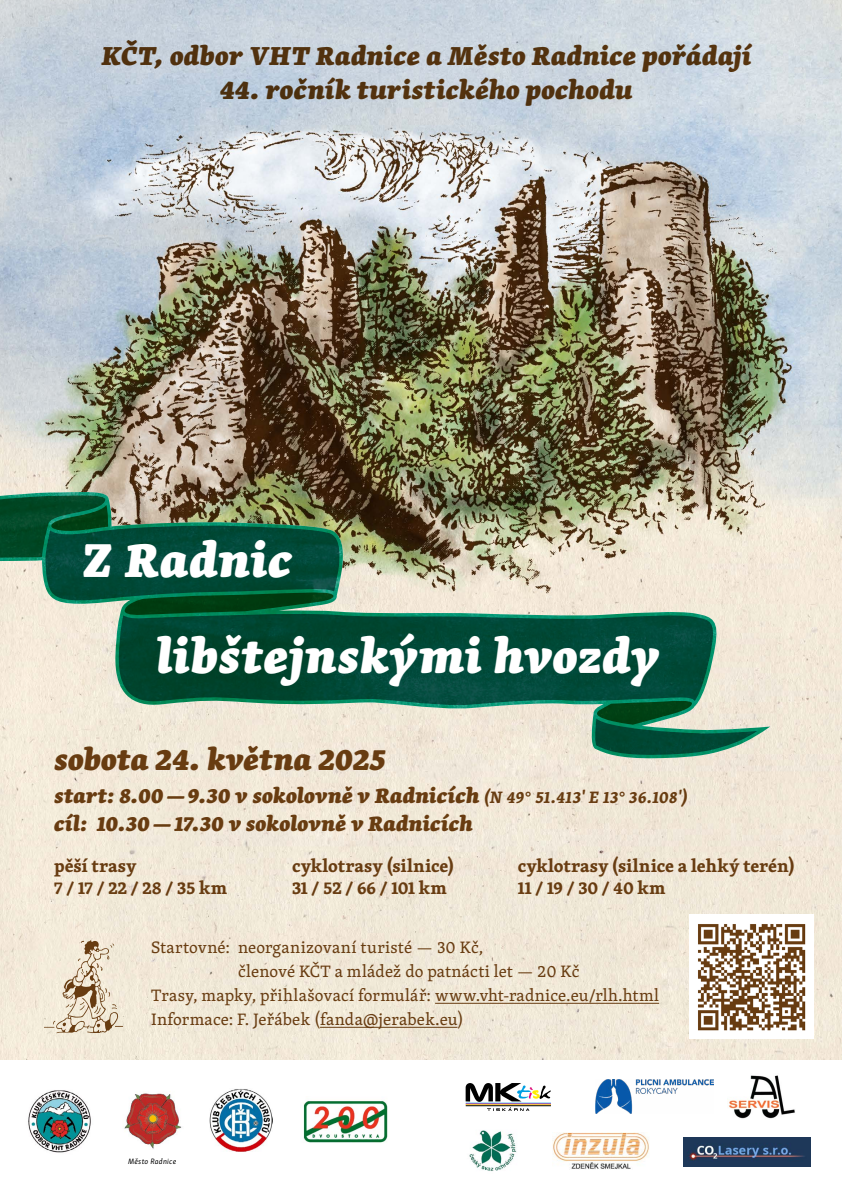
<style>
.page{position:relative;width:842px;height:1191px;background:#fff}
.page>*{position:absolute;margin:0;border:0;box-sizing:border-box;transform-origin:0 0}
.t1{font:italic 800 49px "Skolar Latin";letter-spacing:.015em;color:#fff}
.t2{font:italic 800 31px "Skolar Latin";letter-spacing:.01em;color:#683c11}
.t3{font:italic 800 26.8px "Skolar Latin";letter-spacing:.015em;color:#683c11}
.t4{font:italic 800 21.5px/27.7px "Skolar Latin";letter-spacing:.015em;color:#683c11}
.t5{font:700 18px/21.6px "Skolar Latin";color:#683c11}
.t6{font:17px "Skolar Latin";letter-spacing:.01em;color:#683c11}
.t7{font:italic 8px "Skolar Sans Latin";letter-spacing:.025em;color:#000}
.s1{font-weight:700;font-size:17px}
</style>
<div class="page">
<img style="left:0;top:0;width:842px;height:1060px">
<img style="left:124px;top:1093px;width:58px;height:56px">
<img style="left:28px;top:1090px;width:63px;height:63px">
<img style="left:469px;top:1130px;width:48px;height:41px">
<img style="left:209px;top:1089px;width:64px;height:62px">
<svg style="left:44px;top:940px;width:79px;height:93px;background:#ddd0ba"></svg>
<hr style="left:435px;top:1002px;width:224px;height:1px;background:#683c11">
<hr style="left:320px;top:1026px;width:137px;height:1px;background:#683c11">
<img style="left:553px;top:1132px;width:96px;height:37px">
<img style="left:303px;top:1101px;width:85px;height:42px">
<img style="left:683px;top:1137px;width:128px;height:29px">
<img style="left:596px;top:1079px;width:117px;height:34px">
<hr style="left:466px;top:1103px;width:85px;height:1px;background:#e6007d">
<hr style="left:466px;top:1104px;width:85px;height:1px;background:#ffed00">
<hr style="left:466px;top:1105px;width:85px;height:1px;background:#000">
<svg style="left:466px;top:1083px;width:85px;height:18px"></svg>
<svg style="left:487px;top:1107px;width:42px;height:4px"></svg>
<div style="left:690px;top:914px;width:124px;height:124px;background:#fff"></div>
<img style="left:698px;top:924px;width:108px;height:107px">
<img style="left:728px;top:1075px;width:67px;height:44px">
<img style="left:0;top:492px;width:770px;height:267px">
<h3 class="t3" style="left:101px;top:33px;width:651px">KČT, odbor VHT Radnice a Město Radnice pořádají</h3>
<h3 class="t3" style="left:220px;top:66px;width:414px">44. ročník turistického pochodu</h3>
<h1 class="t1" style="left:82px;top:517px;width:212px">Z Radnic</h1>
<h1 class="t1" style="left:157px;top:614px;width:504px">libštejnskými hvozdy</h1>
<h2 class="t2" style="left:54px;top:732px;width:333px">sobota 24. května 2025</h2>
<p class="t4" style="left:54px;top:781px;width:635px">start: 8.00—9.30 v sokolovně v Radnicích <span class="s1">(N 49° 51.413' E 13° 36.108') </span>cíl: 10.30—17.30 v sokolovně v Radnicích</p>
<p class="t5" style="left:54px;top:854px;width:174px">pěší trasy<br>7 / 17 / 22 / 28 / 35 km</p>
<p class="t5" style="left:292px;top:854px;width:164px">cyklotrasy (silnice)<br>31 / 52 / 66 / 101 km</p>
<p class="t5" style="left:518px;top:854px;width:279px">cyklotrasy (silnice a lehký terén)<br>11 / 19 / 30 / 40 km</p>
<p class="t6" style="left:151px;top:934px;width:334px">Startovné: neorganizovaní turisté — 30 Kč,</p>
<p class="t6" style="left:238px;top:958px;width:343px">členové KČT a mládež do patnácti let — 20 Kč</p>
<p class="t6" style="left:151px;top:982px;width:509px">Trasy, mapky, přihlašovací formulář: www.vht-radnice.eu/rlh.html</p>
<p class="t6" style="left:151px;top:1006px;width:314px">Informace: F. Jeřábek (fanda@jerabek.eu)</p>
<p class="t7" style="left:128px;top:1154px;width:50px">Město Radnice</p>
</div>
